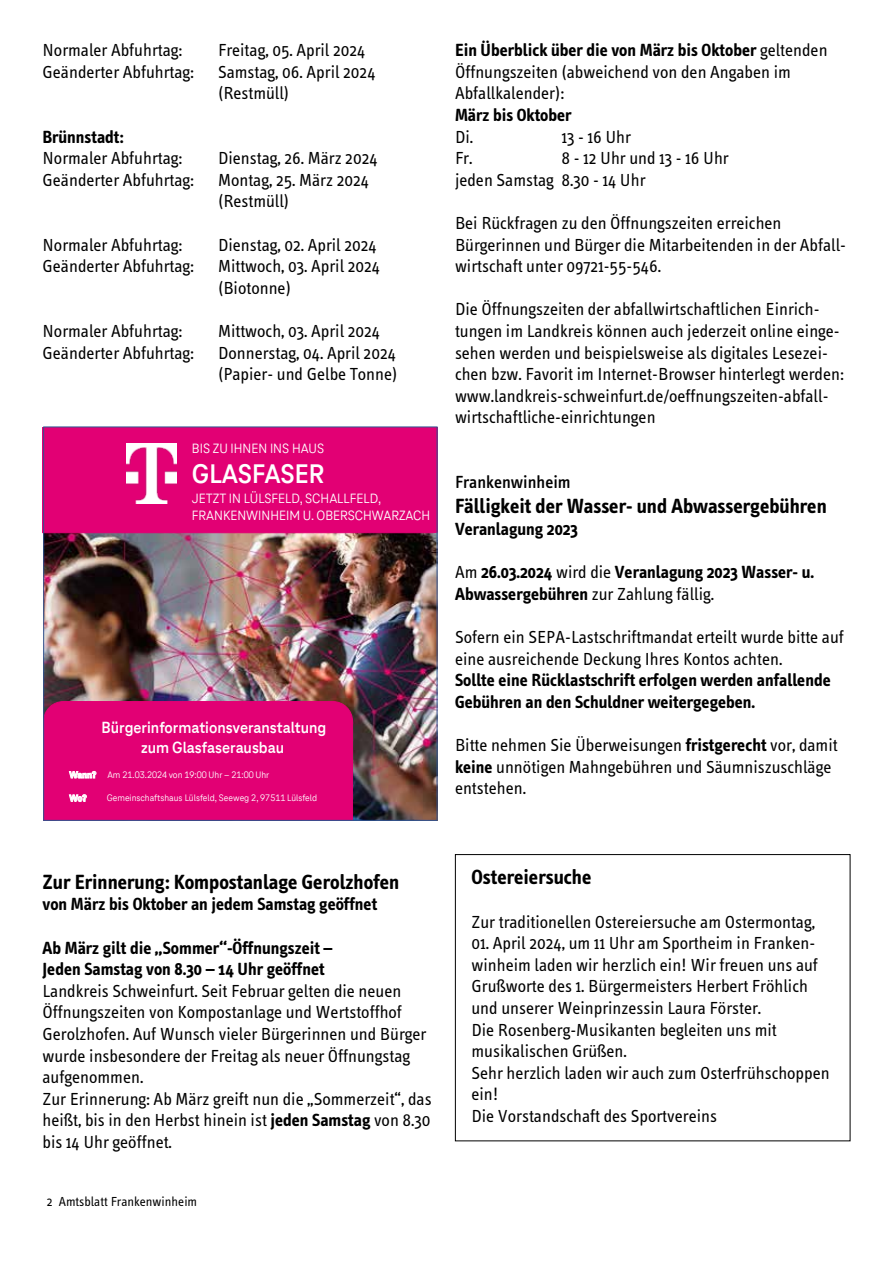
<style>
.page{position:relative;width:893px;height:1263px;background:#fff}
.page>*{position:absolute;margin:0;border:0;box-sizing:border-box;transform-origin:0 0}
.t1{font:700 27.75px "Tele Neo Office";color:#fff}
.t2{font:700 21px "Info Text";color:#000}
.t3{font:18px/21.6px "Info Text";color:#000}
.t4{font:700 18px/21.6px "Info Text";color:#000}
.t5{font:500 18px "Info Text";color:#000}
.t6{font:700 16.65px/20px "Tele Neo Office";color:#fff;text-align:center}
.t7{font:13.95px/16.6px "Tele Neo Office";color:#fff}
.t8{font:13.5px "Info Text";color:#000}
.t9{font:9.75px "Tele Neo Office";color:#fff}
.t10{font:800 9.75px "Tele Neo Office";color:#fff}
.s1{font-weight:800}
.s2{font-weight:700}
.s3{font-weight:400}
</style>
<div class="page">
<div style="left:455px;top:854px;width:395px;height:287px;border:1px solid #000"></div>
<img style="left:45px;top:533px;width:393px;height:287px">
<div style="left:45px;top:427px;width:393px;height:106px;background:#e20074"></div>
<div style="left:45px;top:701px;width:308px;height:117px;background:#e20074"></div>
<img style="left:126px;top:444px;width:50px;height:59px">
<div style="left:43px;top:427px;width:394px;height:393px;border:1px solid #2f528f"></div>
<p class="t3" style="left:43px;top:40px;width:141px">Normaler Abfuhrtag:</p>
<p class="t3" style="left:218px;top:40px;width:149px">Freitag, 05. April 2024</p>
<p class="t3" style="left:43px;top:61px;width:153px">Geänderter Abfuhrtag:</p>
<p class="t3" style="left:218px;top:61px;width:159px">Samstag, 06. April 2024 (Restmüll)</p>
<p class="t4" style="left:43px;top:126px;width:83px">Brünnstadt:</p>
<p class="t3" style="left:43px;top:148px;width:141px">Normaler Abfuhrtag:</p>
<p class="t3" style="left:218px;top:148px;width:161px">Dienstag, 26. März 2024</p>
<p class="t3" style="left:43px;top:169px;width:153px">Geänderter Abfuhrtag:</p>
<p class="t3" style="left:218px;top:169px;width:152px">Montag, 25. März 2024 (Restmüll)</p>
<p class="t3" style="left:43px;top:234px;width:141px">Normaler Abfuhrtag:</p>
<p class="t3" style="left:218px;top:234px;width:160px">Dienstag, 02. April 2024</p>
<p class="t3" style="left:43px;top:256px;width:153px">Geänderter Abfuhrtag:</p>
<p class="t3" style="left:218px;top:256px;width:164px">Mittwoch, 03. April 2024 (Biotonne)</p>
<p class="t3" style="left:43px;top:320px;width:141px">Normaler Abfuhrtag:</p>
<p class="t3" style="left:218px;top:320px;width:164px">Mittwoch, 03. April 2024</p>
<p class="t3" style="left:43px;top:342px;width:153px">Geänderter Abfuhrtag:</p>
<p class="t3" style="left:218px;top:342px;width:181px">Donnerstag, 04. April 2024 (Papier- und Gelbe Tonne)</p>
<p class="t7" style="left:192px;top:441px;width:134px">BIS ZU IHNEN INS HAUS</p>
<h1 class="t1" style="left:192px;top:458px;width:134px">GLASFASER</h1>
<p class="t7" style="left:192px;top:491px;width:240px">JETZT IN LÜLSFELD, SCHALLFELD,<br>FRANKENWINHEIM U. OBERSCHWARZACH</p>
<p class="t6" style="left:102px;top:718px;width:226px">Bürgerinformationsveranstaltung zum Glasfaserausbau</p>
<p class="t9" style="left:69px;top:769px;width:202px"><span class="s1">Wann?</span> Am 21.03.2024 von 19:00 Uhr – 21:00 Uhr</p>
<p class="t10" style="left:69px;top:793px;width:19px">Wo?</p>
<p class="t9" style="left:107px;top:793px;width:212px">Gemeinschaftshaus Lülsfeld, Seeweg 2, 97511 Lülsfeld</p>
<p class="t3" style="left:455px;top:40px;width:374px"><span class="s2">Ein Überblick über die von März bis Oktober</span> geltenden<br>Öffnungszeiten (abweichend von den Angaben im<br>Abfallkalender):</p>
<p class="t4" style="left:455px;top:104px;width:118px">März bis Oktober</p>
<p class="t3" style="left:455px;top:126px;width:20px">Di.</p>
<p class="t3" style="left:561px;top:126px;width:71px">13 - 16 Uhr</p>
<p class="t3" style="left:455px;top:148px;width:19px">Fr.</p>
<p class="t3" style="left:455px;top:148px;width:275px;text-indent:107px">8 - 12 Uhr und 13 - 16 Uhr jeden Samstag 8.30 - 14 Uhr</p>
<p class="t3" style="left:455px;top:212px;width:393px">Bei Rückfragen zu den Öffnungszeiten erreichen<br>Bürgerinnen und Bürger die Mitarbeitenden in der Abfall&shy;wirtschaft unter 09721-55-546.</p>
<p class="t3" style="left:455px;top:299px;width:390px">Die Öffnungszeiten der abfallwirtschaftlichen Einrich&shy;tungen im Landkreis können auch jederzeit online einge&shy;sehen werden und beispielsweise als digitales Lesezei&shy;chen bzw. Favorit im Internet-Browser hinterlegt werden: www.landkreis-schweinfurt.de/oeffnungszeiten-abfall&shy;wirtschaftliche-einrichtungen</p>
<p class="t5" style="left:455px;top:472px;width:117px">Frankenwinheim</p>
<p class="t2" style="left:455px;top:494px;width:373px">Fälligkeit der Wasser- und Abwassergebühren</p>
<p class="t4" style="left:455px;top:518px;width:125px">Veranlagung 2023</p>
<p class="t4" style="left:455px;top:562px;width:361px"><span class="s3">Am</span> 26.03.2024 <span class="s3">wird die</span> Veranlagung 2023 Wasser- u.<br>Abwassergebühren <span class="s3">zur Zahlung fällig.</span></p>
<p class="t3" style="left:455px;top:626px;width:390px">Sofern ein SEPA-Lastschriftmandat erteilt wurde bitte auf eine ausreichende Deckung Ihres Kontos achten.</p>
<p class="t4" style="left:455px;top:670px;width:377px">Sollte eine Rücklastschrift erfolgen werden anfallende<br>Gebühren an den Schuldner weitergegeben.</p>
<p class="t3" style="left:455px;top:734px;width:384px">Bitte nehmen Sie Überweisungen <span class="s2">fristgerecht</span> vor, damit <span class="s2">keine</span> unnötigen Mahngebühren und Säumniszuschläge entstehen.</p>
<p class="t2" style="left:43px;top:870px;width:358px">Zur Erinnerung: Kompostanlage Gerolzhofen</p>
<p class="t4" style="left:43px;top:894px;width:336px">von März bis Oktober an jedem Samstag geöffnet</p>
<p class="t4" style="left:43px;top:937px;width:291px">Ab März gilt die „Sommer“-Öffnungszeit –<br>Jeden Samstag von 8.30 – 14 Uhr geöffnet</p>
<p class="t3" style="left:43px;top:980px;width:391px">Landkreis Schweinfurt. Seit Februar gelten die neuen Öffnungszeiten von Kompostanlage und Wertstoffhof Gerolzhofen. Auf Wunsch vieler Bürgerinnen und Bürger wurde insbesondere der Freitag als neuer Öffnungstag aufgenommen.<br>Zur Erinnerung: Ab März greift nun die „Sommerzeit“, das heißt, bis in den Herbst hinein ist <span class="s2">jeden Samstag</span> von 8.30 bis 14 Uhr geöffnet.</p>
<p class="t8" style="left:47px;top:1194px;width:152px">2 Amtsblatt Frankenwinheim</p>
<p class="t2" style="left:471px;top:865px;width:121px">Ostereiersuche</p>
<p class="t3" style="left:471px;top:911px;width:345px">Zur traditionellen Ostereiersuche am Ostermontag,</p>
<p class="t3" style="left:471px;top:932px;width:360px">01. April 2024, um 11 Uhr am Sportheim in Franken&shy;winheim laden wir herzlich ein! Wir freuen uns auf Grußworte des 1. Bürgermeisters Herbert Fröhlich und unserer Weinprinzessin Laura Förster.<br>Die Rosenberg-Musikanten begleiten uns mit musikalischen Grüßen.<br>Sehr herzlich laden wir auch zum Osterfrühschoppen ein!<br>Die Vorstandschaft des Sportvereins</p>
</div>
